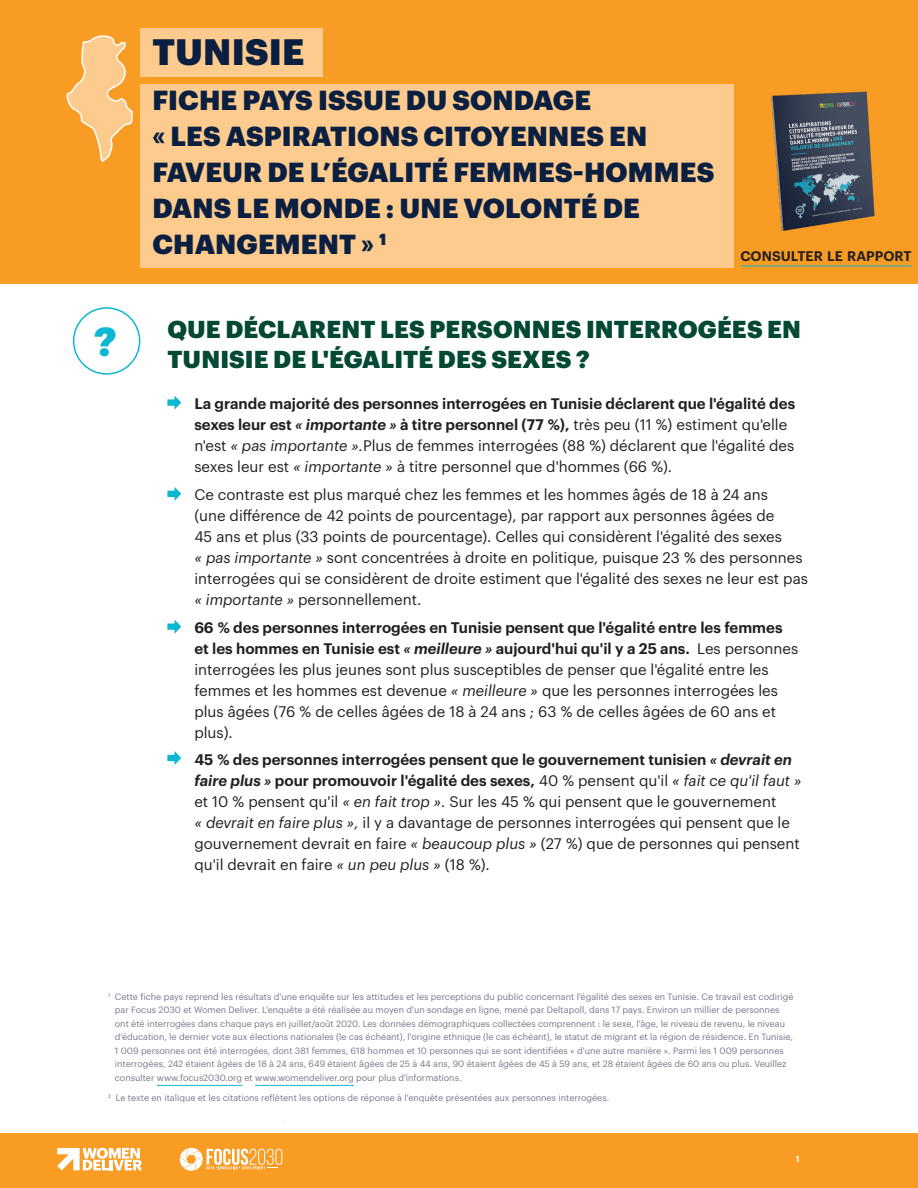
<style>
.page{position:relative;width:918px;height:1188px;background:#fff}
.page>*{position:absolute;margin:0;border:0;box-sizing:border-box;transform-origin:0 0}
.Data_Headers{font:900 39.75px "Graphik";color:#0db7d2}
.Subhead{font:900 36px "Graphik";letter-spacing:.005em;color:#0b2041}
.Subhead-2{font:900 27px/36px "Graphik";letter-spacing:.005em;color:#0b2041}
.Subhead-3{font:900 24px/30px "Graphik";letter-spacing:.005em;color:#034933}
.Body{font:15px/21px "Graphik";color:#231f20}
.Data_Headers-2{font:600 13.65px "Graphik";color:#231f20}
.Footnote{font:9px/13.5px "Graphik";color:#7a778d}
.Body-2{font:600 8.7px "Graphik";color:#fff}
.s1{font-weight:600}
.s2{font-weight:600;font-style:italic}
.s3{font-style:italic}
</style>
<div class="page">
<div style="left:0;top:1133px;width:918px;height:55px;background:#f89c24"></div>
<div style="left:0;top:0;width:918px;height:284px;background:#f89c24"></div>
<div style="left:140px;top:84px;width:594px;height:184px;background:#fdcb8e"></div>
<div style="left:140px;top:29px;width:183px;height:48px;background:#fdcb8e"></div>
<svg style="left:179px;top:1148px;width:103px;height:23px"></svg>
<svg style="left:57px;top:1148px;width:85px;height:22px"></svg>
<svg style="left:167px;top:396px;width:14px;height:14px"></svg>
<svg style="left:167px;top:487px;width:14px;height:14px"></svg>
<hr style="left:157px;top:1085px;width:85px;height:1px;background:#0db7d2">
<hr style="left:255px;top:1085px;width:99px;height:1px;background:#0db7d2">
<div style="left:73px;top:307px;width:67px;height:68px;border:2px solid #0db7d2;border-radius:50%"></div>
<svg style="left:167px;top:751px;width:14px;height:14px"></svg>
<svg style="left:66px;top:35px;width:67px;height:127px"></svg>
<svg style="left:167px;top:620px;width:14px;height:14px"></svg>
<img style="left:771px;top:91px;width:104px;height:140px">
<hr style="left:740px;top:266px;width:172px;height:1px;background:#0db7d2">
<p class="Data_Headers" style="left:94px;top:310px;width:24px">?</p>
<p class="Subhead" style="left:152px;top:24px;width:153px">TUNISIE</p>
<p class="Subhead-2" style="left:152px;top:80px;width:564px">FICHE PAYS ISSUE DU SONDAGE<br>« LES ASPIRATIONS CITOYENNES EN<br>FAVEUR DE L’ÉGALITÉ FEMMES-HOMMES<br>DANS LE MONDE : UNE VOLONTÉ DE<br>CHANGEMENT » <sup>1</sup></p>
<p class="Data_Headers-2" style="left:740px;top:246px;width:173px">CONSULTER LE RAPPORT</p>
<p class="Subhead-3" style="left:167px;top:312px;width:635px">QUE DÉCLARENT LES PERSONNES INTERROGÉES EN<br>TUNISIE DE L'ÉGALITÉ DES SEXES ?</p>
<p class="Body" style="left:194px;top:392px;width:602px"><span class="s1">La grande majorité des personnes interrogées en Tunisie déclarent que l'égalité des sexes leur est</span> <span class="s2">« importante »</span> <span class="s1">à titre personnel (77 %),</span> très peu (11 %) estiment qu'elle n'est <span class="s3">« pas importante ».</span>Plus de femmes interrogées (88 %) déclarent que l'égalité des sexes leur est <span class="s3">« importante »</span> à titre personnel que d'hommes (66 %).</p>
<p class="Body" style="left:194px;top:483px;width:615px">Ce contraste est plus marqué chez les femmes et les hommes âgés de 18 à 24 ans<br>(une différence de 42 points de pourcentage), par rapport aux personnes âgées de<br>45 ans et plus (33 points de pourcentage). Celles qui considèrent l'égalité des sexes<br><span class="s3">« pas importante »</span> sont concentrées à droite en politique, puisque 23 % des personnes interrogées qui se considèrent de droite estiment que l'égalité des sexes ne leur est pas <span class="s3">« importante »</span> personnellement.</p>
<p class="Body" style="left:194px;top:615px;width:605px"><span class="s1">66 % des personnes interrogées en Tunisie pensent que l'égalité entre les femmes et les hommes en Tunisie est</span> <span class="s2">« meilleure »</span> <span class="s1">aujourd'hui qu'il y a 25 ans.</span> Les personnes interrogées les plus jeunes sont plus susceptibles de penser que l'égalité entre les femmes et les hommes est devenue <span class="s3">« meilleure »</span> que les personnes interrogées les plus âgées (76 % de celles âgées de 18 à 24 ans ; 63 % de celles âgées de 60 ans et plus).</p>
<p class="Body" style="left:194px;top:748px;width:609px"><span class="s1">45 % des personnes interrogées pensent que le gouvernement tunisien</span> <span class="s2">« devrait en faire plus »</span> <span class="s1">pour promouvoir l'égalité des sexes,</span> 40 % pensent qu'il <span class="s3">« fait ce qu'il faut » </span>et 10 % pensent qu'il <span class="s3">« en fait trop ».</span> Sur les 45 % qui pensent que le gouvernement<br><span class="s3">« devrait en faire plus »,</span> il y a davantage de personnes interrogées qui pensent que le gouvernement devrait en faire <span class="s3">« beaucoup plus »</span> (27 %) que de personnes qui pensent qu'il devrait en faire <span class="s3">« un peu plus »</span> (18 %).</p>
<p class="Footnote" style="left:115px;top:989px;width:680px;text-indent:-7px"><sup>1</sup> Cette fiche pays reprend les résultats d'une enquête sur les attitudes et les perceptions du public concernant l'égalité des sexes en Tunisie. Ce travail est codirigé par Focus 2030 et Women Deliver. L'enquête a été réalisée au moyen d'un sondage en ligne, mené par Deltapoll, dans 17 pays. Environ un millier de personnes ont été interrogées dans chaque pays en juillet/août 2020. Les données démographiques collectées comprennent : le sexe, l'âge, le niveau de revenu, le niveau d'éducation, le dernier vote aux élections nationales (le cas échéant), l'origine ethnique (le cas échéant), le statut de migrant et la région de résidence. En Tunisie, 1 009 personnes ont été interrogées, dont 381 femmes, 618 hommes et 10 personnes qui se sont identifiées « d'une autre manière ». Parmi les 1 009 personnes interrogées, 242 étaient âgées de 18 à 24 ans, 649 étaient âgées de 25 à 44 ans, 90 étaient âgées de 45 à 59 ans, et 28 étaient âgées de 60 ans ou plus. Veuillez consulter www.focus2030.org et www.womendeliver.org pour plus d'informations.</p>
<p class="Footnote" style="left:108px;top:1090px;width:503px"><sup>2</sup> Le texte en italique et les citations reflètent les options de réponse à l'enquête présentées aux personnes interrogées.</p>
<p class="Body-2" style="left:796px;top:1152px;width:5px">1</p>
</div>
